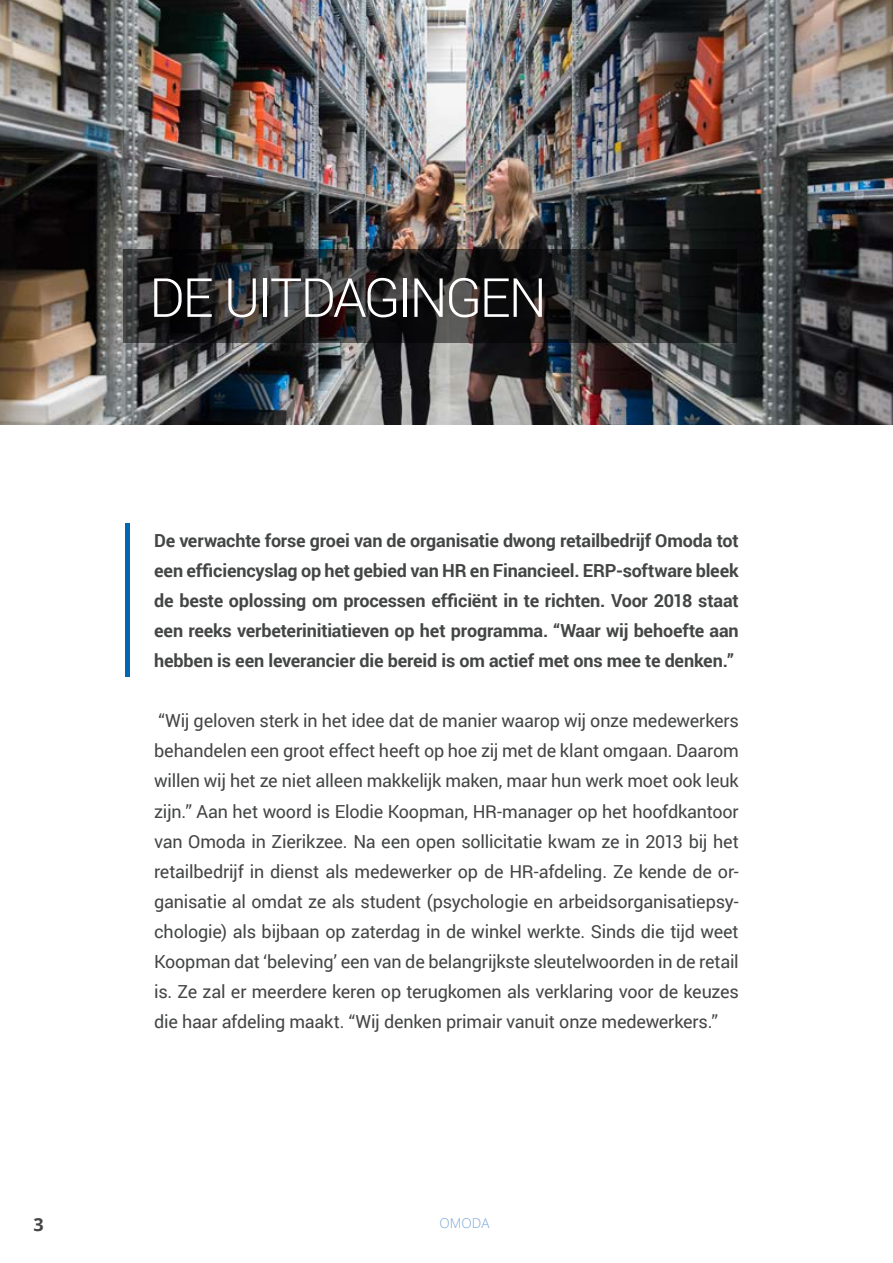
<style>
.page{position:relative;width:893px;height:1263px;background:#fff}
.page>*{position:absolute;margin:0;border:0;box-sizing:border-box;transform-origin:0 0}
.t1{font:300 54px "Roboto";letter-spacing:-.05em;color:#fff}
.t2{font:18px/30px "Roboto";letter-spacing:-.01em;color:#444545;text-align:justify}
.t3{font:700 18px/30px "Roboto";letter-spacing:-.01em;color:#444545;text-align:justify}
.t4{font:700 18px "Open Sans";color:#444545}
.t5{font:300 13.5px "Open Sans";color:#78a6d8}
</style>
<div class="page">
<img style="left:0;top:0;width:893px;height:425px">
<div style="left:125px;top:523px;width:5px;height:153px;background:#0067b1"></div>
<svg style="left:123px;top:249px;width:614px;height:94px;background:#242424"></svg>
<h1 class="t1" style="left:149px;top:260px;width:399px">DE UITDAGINGEN</h1>
<p class="t3" style="left:154px;top:525px;width:586px">De verwachte forse groei van de organisatie dwong retailbedrijf Omoda tot een efficiencyslag op het gebied van HR en Financieel. ERP-software bleek de beste oplossing om processen efficiënt in te richten. Voor 2018 staat een reeks verbeterinitiatieven op het programma. “Waar wij behoefte aan hebben is een leverancier die bereid is om actief met ons mee te denken.”</p>
<p class="t2" style="left:154px;top:705px;width:586px">“Wij geloven sterk in het idee dat de manier waarop wij onze medewerkers behandelen een groot effect heeft op hoe zij met de klant omgaan. Daarom willen wij het ze niet alleen makkelijk maken, maar hun werk moet ook leuk zijn.” Aan het woord is Elodie Koopman, HR-manager op het hoofdkantoor van Omoda in Zierikzee. Na een open sollicitatie kwam ze in 2013 bij het retailbedrijf in dienst als medewerker op de HR-afdeling. Ze kende de or&shy;ganisatie al omdat ze als student (psychologie en arbeidsorganisatiepsy&shy;chologie) als bijbaan op zaterdag in de winkel werkte. Sinds die tijd weet Koopman dat ‘beleving’ een van de belangrijkste sleutelwoorden in de retail is. Ze zal er meerdere keren op terugkomen als verklaring voor de keuzes die haar afdeling maakt. “Wij denken primair vanuit onze medewerkers.”</p>
<p class="t4" style="left:33px;top:1212px;width:12px">3</p>
<p class="t5" style="left:440px;top:1214px;width:51px">OMODA</p>
</div>
